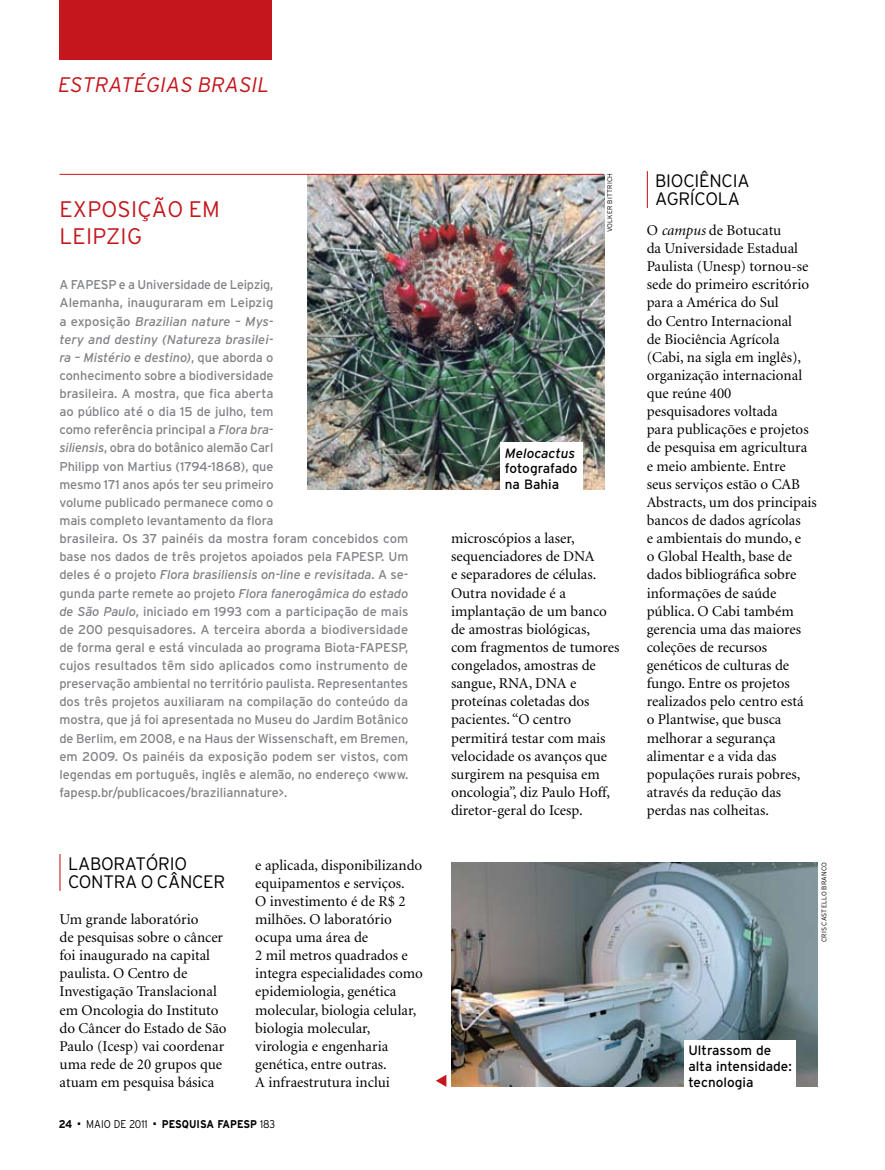
<style>
.page{position:relative;width:885px;height:1170px;background:#fff}
.page>*{position:absolute;margin:0;border:0;box-sizing:border-box;transform-origin:0 0}
.t1{font:300 22.5px/27px "Interstate";letter-spacing:.01em;color:#c4161c}
.t2{font:italic 300 21px "Interstate";letter-spacing:.01em;color:#c4161c}
.t3{font:300 18px/18.1px "Interstate";letter-spacing:-.015em;color:#000}
.t4{font:15px/18.1px "Minion";color:#000}
.t5{font:13.5px/15.8px "Interstate";color:#000}
.t6{font:italic 13.5px "Interstate";color:#000}
.t7{font:12.75px/18.1px "Interstate";letter-spacing:-.005em;color:#808285}
.t8{font:700 11.25px "Interstate";color:#000;scale:.9 1}
.t9{font:300 11.25px "Interstate";color:#000;scale:.9 1}
.t10{font:300 6.75px "Interstate";letter-spacing:.025em;color:#000}
.s1{font-style:italic}
.s2{font-weight:300}
</style>
<div class="page">
<div style="left:60px;top:0;width:211px;height:60px;background:#c4161c"></div>
<hr style="left:646px;top:171px;width:1px;height:37px;background:#c4161c">
<hr style="left:59px;top:854px;width:1px;height:36px;background:#c4161c">
<img style="left:307px;top:175px;width:297px;height:314px">
<img style="left:451px;top:862px;width:365px;height:224px">
<div style="left:500px;top:442px;width:83px;height:62px;background:#fff"></div>
<div style="left:684px;top:1040px;width:112px;height:50px;background:#fff"></div>
<hr style="left:60px;top:174px;width:544px;height:1px;background:#c4161c">
<svg style="left:436px;top:1075px;width:10px;height:11px"></svg>
<h2 class="t2" style="left:58px;top:73px;width:213px">ESTRATÉGIAS BRASIL</h2>
<h1 class="t1" style="left:59px;top:195px;width:162px">EXPOSIÇÃO EM<br>LEIPZIG</h1>
<p class="t7" style="left:59px;top:275px;width:350px">A FAPESP e a Universidade de Leipzig,<br>Alemanha, inauguraram em Leipzig<br>a exposição <span class="s1">Brazilian nature – Mys-<br>tery and destiny (Natureza brasilei-<br>ra – Mistério e destino)</span>, que aborda o<br>conhecimento sobre a biodiversidade<br>brasileira. A mostra, que fica aberta<br>ao público até o dia 15 de julho, tem<br>como referência principal a <span class="s1">Flora bra-<br>siliensis</span>, obra do botânico alemão Carl<br>Philipp von Martius (1794-1868), que<br>mesmo 171 anos após ter seu primeiro<br>volume publicado permanece como o<br>mais completo levantamento da flora<br>brasileira. Os 37 painéis da mostra foram concebidos com base nos dados de três projetos apoiados pela FAPESP. Um deles é o projeto <span class="s1">Flora brasiliensis on-line e revisitada</span>. A se&shy;gunda parte remete ao projeto <span class="s1">Flora fanerogâmica do estado de São Paulo</span>, iniciado em 1993 com a participação de mais de 200 pesquisadores. A terceira aborda a biodiversidade de forma geral e está vinculada ao programa Biota-FAPESP, cujos resultados têm sido aplicados como instrumento de preservação ambiental no território paulista. Representantes dos três projetos auxiliaram na compilação do conteúdo da mostra, que já foi apresentada no Museu do Jardim Botânico de Berlim, em 2008, e na Haus der Wissenschaft, em Bremen, em 2009. Os painéis da exposição podem ser vistos, com legendas em português, inglês e alemão, no endereço &lt;www. fapesp.br/publicacoes/braziliannature&gt;.</p>
<p class="t3" style="left:68px;top:853px;width:159px">LABORATÓRIO<br>CONTRA O CÂNCER</p>
<p class="t4" style="left:60px;top:910px;width:168px">Um grande laboratório<br>de pesquisas sobre o câncer foi inaugurado na capital paulista. O Centro de<br>Investigação Translacional em Oncologia do Instituto do Câncer do Estado de São<br>Paulo (Icesp) vai coordenar uma rede de 20 grupos que atuam em pesquisa básica</p>
<p class="t4" style="left:255px;top:856px;width:169px">e aplicada, disponibilizando equipamentos e serviços.<br>O investimento é de R$ 2 milhões. O laboratório ocupa uma área de<br>2 mil metros quadrados e integra especialidades como epidemiologia, genética molecular, biologia celular, biologia molecular, virologia e engenharia genética, entre outras.<br>A infraestrutura inclui</p>
<p class="t8" style="left:59px;top:1117px;width:16px">24</p>
<p class="t9" style="left:78px;top:1117px;width:79px">■ MAIO DE 2011</p>
<p class="t8" style="left:154px;top:1117px;width:137px">■ PESQUISA FAPESP <span class="s2">183</span></p>
<p class="t10" style="left:606px;top:232px;width:60px;rotate:-90deg">VOLKER BITTRICH</p>
<p class="t6" style="left:505px;top:445px;width:72px">Melocactus</p>
<p class="t5" style="left:505px;top:460px;width:74px">fotografado na Bahia</p>
<p class="t4" style="left:451px;top:529px;width:170px">microscópios a laser, sequenciadores de DNA<br>e separadores de células.<br>Outra novidade é a implantação de um banco de amostras biológicas, com fragmentos de tumores congelados, amostras de sangue, RNA, DNA e proteínas coletadas dos pacientes. “O centro permitirá testar com mais velocidade os avanços que surgirem na pesquisa em oncologia”, diz Paulo Hoff, diretor-geral do Icesp.</p>
<p class="t3" style="left:655px;top:171px;width:96px">BIOCIÊNCIA<br>AGRÍCOLA</p>
<p class="t4" style="left:646px;top:221px;width:172px">O <span class="s1">campus</span> de Botucatu<br>da Universidade Estadual<br>Paulista (Unesp) tornou-se sede do primeiro escritório para a América do Sul<br>do Centro Internacional<br>de Biociência Agrícola (Cabi, na sigla em inglês), organização internacional que reúne 400 pesquisadores voltada<br>para publicações e projetos de pesquisa em agricultura e meio ambiente. Entre<br>seus serviços estão o CAB<br>Abstracts, um dos principais bancos de dados agrícolas<br>e ambientais do mundo, e<br>o Global Health, base de dados bibliográfica sobre informações de saúde pública. O Cabi também gerencia uma das maiores coleções de recursos genéticos de culturas de fungo. Entre os projetos realizados pelo centro está<br>o Plantwise, que busca melhorar a segurança alimentar e a vida das populações rurais pobres, através da redução das perdas nas colheitas.</p>
<p class="t10" style="left:820px;top:942px;width:82px;rotate:-90deg">CRIS CASTELLO BRANCO</p>
<p class="t5" style="left:688px;top:1042px;width:105px">Ultrassom de alta intensidade: tecnologia</p>
</div>
